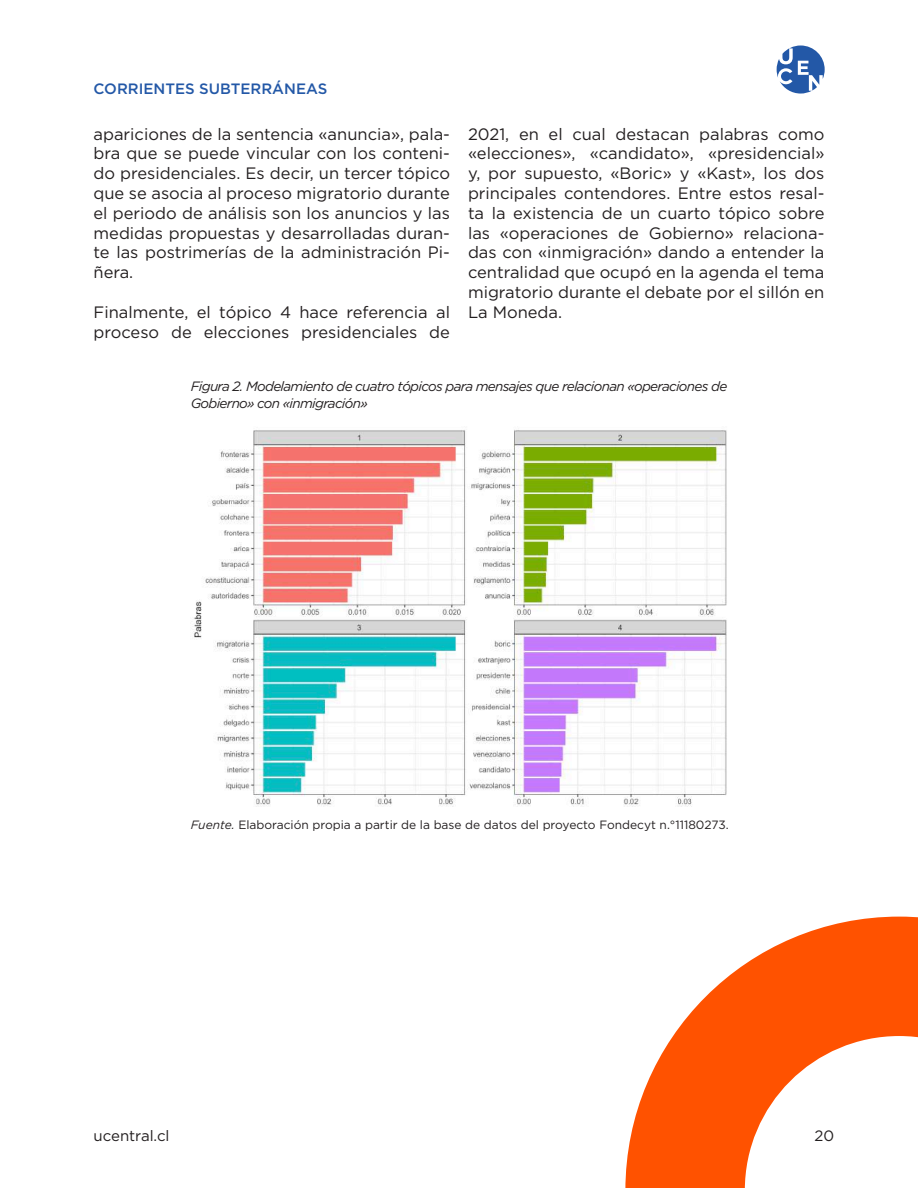
<style>
.page{position:relative;width:918px;height:1188px;background:#fff}
.page>*{position:absolute;margin:0;border:0;box-sizing:border-box;transform-origin:0 0}
.t1{font:16.5px/19.8px "Gotham Pro";color:#231f20;text-align:justify}
.t2{font:500 15px "Gotham Pro";color:#2358a7}
.t3{font:15px "Gotham Pro";color:#231f20}
.t4{font:italic 13.5px/16.2px "Gotham Pro";letter-spacing:-.05em;color:#231f20}
.t5{font:12px "Gotham Pro";color:#231f20}
.s1{font-style:italic}
</style>
<div class="page">
<svg style="left:777px;top:45px;width:48px;height:49px"></svg>
<img style="left:193px;top:429px;width:534px;height:377px">
<svg style="left:625px;top:917px;width:293px;height:271px;fill:#ff5200"></svg>
<p class="t2" style="left:94px;top:80px;width:235px">CORRIENTES SUBTERRÁNEAS</p>
<p class="t1" style="left:94px;top:124px;width:358px">apariciones de la sentencia «anuncia», pala&shy;bra que se puede vincular con los conteni&shy;do presidenciales. Es decir, un tercer tópico que se asocia al proceso migratorio durante el periodo de análisis son los anuncios y las medidas propuestas y desarrolladas duran&shy;te las postrimerías de la administración Pi&shy;ñera.</p>
<p class="t1" style="left:94px;top:302px;width:358px">Finalmente, el tópico 4 hace referencia al proceso de elecciones presidenciales de</p>
<p class="t1" style="left:468px;top:124px;width:358px">2021, en el cual destacan palabras como «elecciones», «candidato», «presidencial» y, por supuesto, «Boric» y «Kast», los dos principales contendores. Entre estos resal&shy;ta la existencia de un cuarto tópico sobre las «operaciones de Gobierno» relaciona&shy;das con «inmigración» dando a entender la centralidad que ocupó en la agenda el tema migratorio durante el debate por el sillón en La Moneda.</p>
<p class="t4" style="left:191px;top:379px;width:538px">Figura 2. Modelamiento de cuatro tópicos para mensajes que relacionan «operaciones de<br>Gobierno» con «inmigración»</p>
<p class="t5" style="left:191px;top:818px;width:539px"><span class="s1">Fuente.</span> Elaboración propia a partir de la base de datos del proyecto Fondecyt n.°11180273.</p>
<p class="t3" style="left:94px;top:1127px;width:77px">ucentral.cl</p>
<p class="t3" style="left:814px;top:1127px;width:21px">20</p>
</div>
